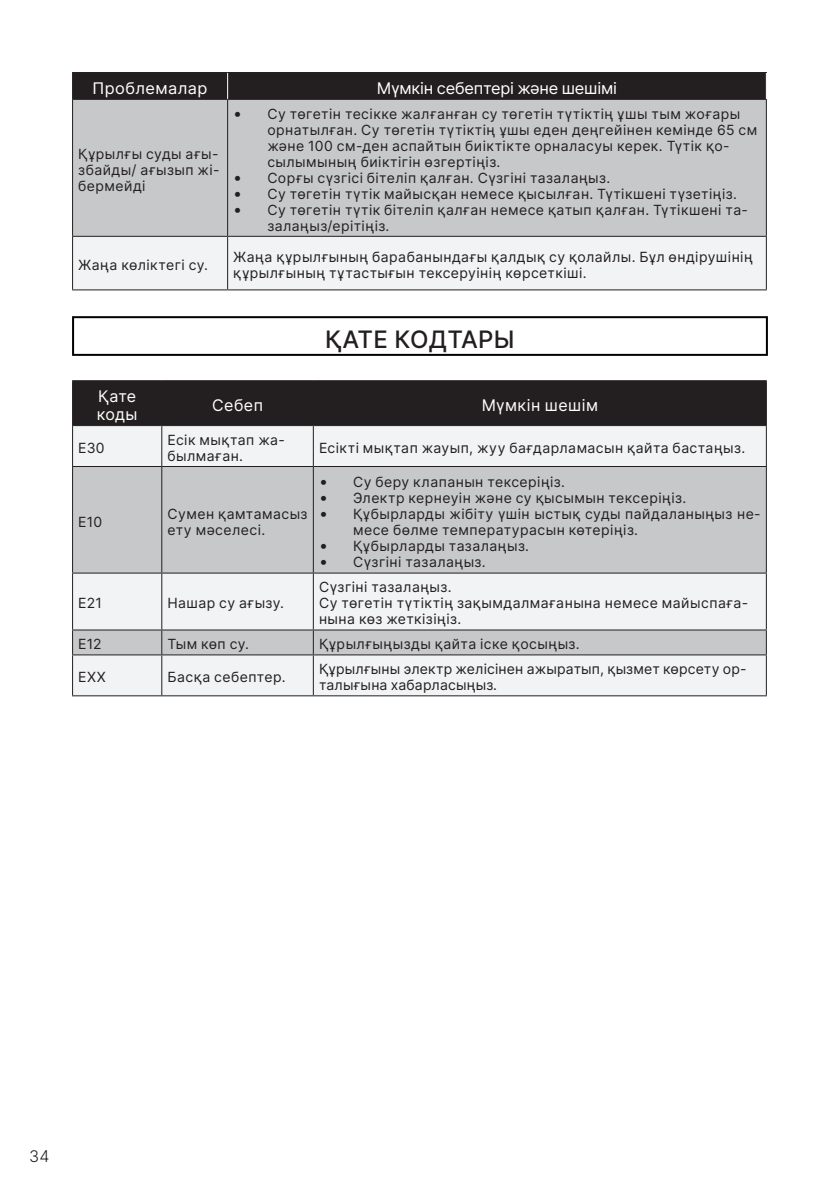
<style>
.page{position:relative;width:840px;height:1191px;background:#fff}
.page>*{position:absolute;margin:0;border:0;box-sizing:border-box;transform-origin:0 0}
.Подзаголовок_раздела{font:24px "Inter V";letter-spacing:.01em;color:#231f20}
.Табличный__заголовки{font:16px "Inter V";letter-spacing:-.01em;color:#fff}
.Табличный__заголовки-2{font:16px/18px "Inter V";letter-spacing:.01em;color:#fff}
.Табличный__заголовки-3{font:16px "Inter V";letter-spacing:.03em;color:#fff}
.t1{font:16px "Inter V";color:#231f20}
.Табличный__текст__влево{font:14px/16px "Inter V";letter-spacing:.03em;color:#231f20}
.Табличный__текст__влево-2{font:14px/16px "Inter V";letter-spacing:.01em;color:#231f20}
.s1{font-size:16px}
</style>
<div class="page">
<div style="left:72px;top:316px;width:695px;height:40px;border:2px solid #000"></div>
<div style="left:73px;top:100px;width:692px;height:136px;background:#c7c8ca"></div>
<div style="left:73px;top:237px;width:692px;height:52px;background:#f2f3f4"></div>
<hr style="left:72px;top:99px;width:155px;height:1px;background:#231f20">
<hr style="left:227px;top:99px;width:539px;height:1px;background:#231f20">
<hr style="left:227px;top:100px;width:1px;height:136px;background:#231f20">
<hr style="left:72px;top:236px;width:155px;height:1px;background:#231f20">
<hr style="left:227px;top:236px;width:539px;height:1px;background:#231f20">
<hr style="left:227px;top:237px;width:1px;height:52px;background:#231f20">
<hr style="left:72px;top:100px;width:1px;height:136px;background:#231f20">
<hr style="left:765px;top:100px;width:1px;height:136px;background:#231f20">
<hr style="left:72px;top:237px;width:1px;height:52px;background:#231f20">
<hr style="left:765px;top:237px;width:1px;height:52px;background:#231f20">
<hr style="left:72px;top:289px;width:155px;height:1px;background:#231f20">
<hr style="left:227px;top:289px;width:539px;height:1px;background:#231f20">
<div style="left:72px;top:72px;width:694px;height:27px;background:#231f20"></div>
<div style="left:73px;top:381px;width:692px;height:44px;background:#231f20"></div>
<div style="left:73px;top:426px;width:692px;height:269px;background:#f2f3f4"></div>
<svg style="left:73px;top:467px;width:692px;height:187px;fill:#c7c8ca"></svg>
<hr style="left:161px;top:426px;width:1px;height:40px;background:#231f20">
<hr style="left:312px;top:426px;width:1px;height:40px;background:#231f20">
<hr style="left:72px;top:466px;width:90px;height:1px;background:#231f20">
<hr style="left:162px;top:466px;width:151px;height:1px;background:#231f20">
<hr style="left:161px;top:467px;width:1px;height:105px;background:#231f20">
<hr style="left:313px;top:466px;width:453px;height:1px;background:#231f20">
<hr style="left:312px;top:467px;width:1px;height:105px;background:#231f20">
<hr style="left:72px;top:572px;width:90px;height:1px;background:#231f20">
<hr style="left:162px;top:572px;width:151px;height:1px;background:#231f20">
<hr style="left:161px;top:573px;width:1px;height:56px;background:#231f20">
<hr style="left:313px;top:572px;width:453px;height:1px;background:#231f20">
<hr style="left:312px;top:573px;width:1px;height:56px;background:#231f20">
<hr style="left:72px;top:629px;width:90px;height:1px;background:#231f20">
<hr style="left:162px;top:629px;width:151px;height:1px;background:#231f20">
<svg style="left:161px;top:630px;width:1px;height:24px"></svg>
<hr style="left:313px;top:629px;width:453px;height:1px;background:#231f20">
<svg style="left:312px;top:630px;width:1px;height:24px"></svg>
<hr style="left:72px;top:654px;width:90px;height:1px;background:#231f20">
<hr style="left:162px;top:654px;width:151px;height:1px;background:#231f20">
<hr style="left:161px;top:655px;width:1px;height:40px;background:#231f20">
<hr style="left:313px;top:654px;width:453px;height:1px;background:#231f20">
<hr style="left:312px;top:655px;width:1px;height:40px;background:#231f20">
<hr style="left:161px;top:381px;width:1px;height:44px;background:#231f20">
<hr style="left:312px;top:381px;width:1px;height:44px;background:#231f20">
<hr style="left:72px;top:380px;width:90px;height:1px;background:#231f20">
<hr style="left:72px;top:381px;width:1px;height:44px;background:#231f20">
<hr style="left:162px;top:380px;width:151px;height:1px;background:#231f20">
<hr style="left:313px;top:380px;width:453px;height:1px;background:#231f20">
<hr style="left:765px;top:381px;width:1px;height:44px;background:#231f20">
<hr style="left:72px;top:425px;width:90px;height:1px;background:#231f20">
<hr style="left:162px;top:425px;width:151px;height:1px;background:#231f20">
<hr style="left:313px;top:425px;width:453px;height:1px;background:#231f20">
<hr style="left:72px;top:426px;width:1px;height:40px;background:#231f20">
<hr style="left:765px;top:426px;width:1px;height:40px;background:#231f20">
<hr style="left:72px;top:467px;width:1px;height:105px;background:#231f20">
<hr style="left:765px;top:467px;width:1px;height:105px;background:#231f20">
<hr style="left:72px;top:573px;width:1px;height:56px;background:#231f20">
<hr style="left:765px;top:573px;width:1px;height:56px;background:#231f20">
<svg style="left:72px;top:630px;width:1px;height:24px"></svg>
<svg style="left:765px;top:630px;width:1px;height:24px"></svg>
<hr style="left:72px;top:655px;width:1px;height:40px;background:#231f20">
<hr style="left:765px;top:655px;width:1px;height:40px;background:#231f20">
<hr style="left:72px;top:695px;width:90px;height:1px;background:#231f20">
<hr style="left:162px;top:695px;width:151px;height:1px;background:#231f20">
<hr style="left:313px;top:695px;width:453px;height:1px;background:#231f20">
<p class="Табличный__заголовки-2" style="left:93px;top:79px;width:116px">Проблемалар</p>
<p class="Табличный__заголовки" style="left:376px;top:76px;width:242px">Мүмкін себептері және шешімі</p>
<p class="Табличный__текст__влево" style="left:78px;top:145px;width:143px;text-align:justify">Құрылғы суды ағы&shy;збайды/ ағызып жі&shy;бермейді</p>
<p class="Табличный__текст__влево" style="left:267px;top:105px;width:491px;text-indent:-34px"><span class="s1">•</span> Су төгетін тесікке жалғанған су төгетін түтіктің ұшы тым жоғары орнатылған. Су төгетін түтіктің ұшы еден деңгейінен кемінде 65 см және 100 см-ден аспайтын биіктікте орналасуы керек. Түтік қо&shy;сылымының биіктігін өзгертіңіз.</p>
<p class="Табличный__текст__влево" style="left:233px;top:169px;width:378px"><span class="s1">•</span> Сорғы сүзгісі бітеліп қалған. Сүзгіні тазалаңыз.</p>
<p class="Табличный__текст__влево" style="left:233px;top:185px;width:505px"><span class="s1">•</span> Су төгетін түтік майысқан немесе қысылған. Түтікшені түзетіңіз.</p>
<p class="Табличный__текст__влево" style="left:267px;top:201px;width:482px;text-indent:-34px"><span class="s1">•</span> Су төгетін түтік бітеліп қалған немесе қатып қалған. Түтікшені та&shy;залаңыз/ерітіңіз.</p>
<p class="Табличный__текст__влево" style="left:78px;top:256px;width:131px">Жаңа көліктегі су.</p>
<p class="Табличный__текст__влево" style="left:233px;top:248px;width:521px">Жаңа құрылғының барабанындағы қалдық су қолайлы. Бұл өндірушінің құрылғының тұтастығын тексеруінің көрсеткіші.</p>
<p class="Подзаголовок_раздела" style="left:325px;top:321px;width:191px">ҚАТЕ КОДТАРЫ</p>
<p class="Табличный__заголовки-2" style="left:97px;top:387px;width:42px">Қате коды</p>
<p class="Табличный__заголовки-2" style="left:212px;top:396px;width:52px">Себеп</p>
<p class="Табличный__заголовки-3" style="left:481px;top:393px;width:118px">Мүмкін шешім</p>
<p class="Табличный__текст__влево" style="left:78px;top:439px;width:28px">E30</p>
<p class="Табличный__текст__влево" style="left:167px;top:431px;width:119px">Есік мықтап жа&shy;былмаған.</p>
<p class="Табличный__текст__влево" style="left:319px;top:439px;width:427px">Есікті мықтап жауып, жуу бағдарламасын қайта бастаңыз.</p>
<p class="Табличный__текст__влево" style="left:78px;top:513px;width:25px">E10</p>
<p class="Табличный__текст__влево" style="left:167px;top:505px;width:141px">Сумен қамтамасыз ету мәселесі.</p>
<p class="Табличный__текст__влево" style="left:78px;top:595px;width:25px">E21</p>
<p class="Табличный__текст__влево" style="left:167px;top:595px;width:118px">Нашар су ағызу.</p>
<p class="Табличный__текст__влево" style="left:319px;top:473px;width:247px"><span class="s1">•</span> Су беру клапанын тексеріңіз.</p>
<p class="Табличный__текст__влево" style="left:319px;top:489px;width:368px"><span class="s1">•</span> Электр кернеуін және су қысымын тексеріңіз.</p>
<p class="Табличный__текст__влево" style="left:353px;top:505px;width:409px;text-indent:-34px"><span class="s1">•</span> Құбырларды жібіту үшін ыстық суды пайдаланыңыз не&shy;месе бөлме температурасын көтеріңіз.</p>
<p class="Табличный__текст__влево" style="left:319px;top:537px;width:211px"><span class="s1">•</span> Құбырларды тазалаңыз.</p>
<p class="Табличный__текст__влево" style="left:319px;top:553px;width:168px"><span class="s1">•</span> Сүзгіні тазалаңыз.</p>
<p class="Табличный__текст__влево" style="left:319px;top:579px;width:134px">Сүзгіні тазалаңыз.</p>
<p class="Табличный__текст__влево" style="left:319px;top:595px;width:430px">Су төгетін түтіктің зақымдалмағанына немесе майыспаға&shy;нына көз жеткізіңіз.</p>
<p class="Табличный__текст__влево" style="left:78px;top:636px;width:25px">E12</p>
<p class="Табличный__текст__влево" style="left:167px;top:636px;width:83px">Тым көп су.</p>
<p class="Табличный__текст__влево" style="left:319px;top:636px;width:262px">Құрылғыңызды қайта іске қосыңыз.</p>
<p class="Табличный__текст__влево" style="left:78px;top:669px;width:29px">EXX</p>
<p class="Табличный__текст__влево" style="left:167px;top:669px;width:120px">Басқа себептер.</p>
<p class="Табличный__текст__влево-2" style="left:319px;top:661px;width:429px">Құрылғыны электр желісінен ажыратып, қызмет көрсету ор&shy;талығына хабарласыңыз.</p>
<p class="t1" style="left:29px;top:1144px;width:22px">34</p>
</div>
